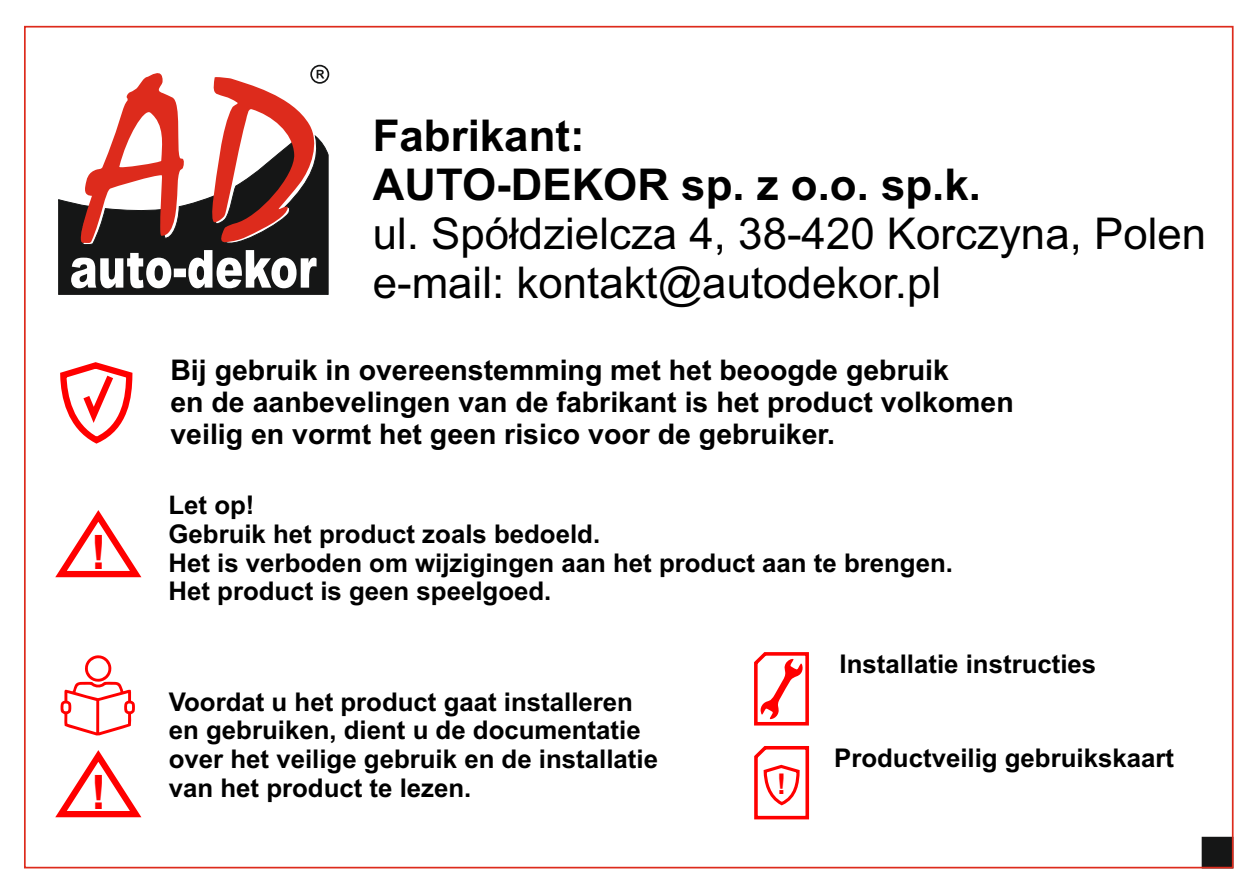
<style>
.page{position:relative;width:1259px;height:893px;background:#fff}
.page>*{position:absolute;margin:0;border:0;box-sizing:border-box;transform-origin:0 0}
.t1{font:700 47.4px "Arial";color:#f00}
.t2{font:43.8px/48.9px "Arial";color:#000}
.t3{font:700 43.8px/48.9px "Arial";color:#000}
.t4{font:700 28.5px/31.8px "Arial";color:#000}
.t5{font:700 28.5px "Arial";color:#f00}
.t6{font:700 25.8px/28.8px "Arial";color:#000}
</style>
<div class="page">
<svg style="left:1200px;top:836px;width:34px;height:33px"></svg>
<div style="left:310px;top:65px;width:19px;height:19px;border:2px solid #151616;border-radius:50%"></div>
<svg style="left:58px;top:66px;width:271px;height:229px"></svg>
<svg style="left:55px;top:750px;width:87px;height:68px"></svg>
<svg style="left:55px;top:510px;width:87px;height:68px"></svg>
<svg style="left:60px;top:362px;width:73px;height:82px"></svg>
<svg style="left:61px;top:655px;width:74px;height:81px"></svg>
<svg style="left:754px;top:652px;width:55px;height:74px"></svg>
<svg style="left:754px;top:746px;width:56px;height:74px"></svg>
<h1 class="t1" style="left:91px;top:534px;width:17px">!</h1>
<h1 class="t1" style="left:91px;top:774px;width:17px">!</h1>
<h2 class="t3" style="left:373px;top:115px;width:610px">Fabrikant:<br>AUTO-DEKOR sp. z o.o. sp.k.</h2>
<h2 class="t2" style="left:373px;top:213px;width:835px">ul. Spółdzielcza 4, 38-420 Korczyna, Polen e-mail: kontakt@autodekor.pl</h2>
<p class="t4" style="left:170px;top:357px;width:845px">Bij gebruik in overeenstemming met het beoogde gebruik<br>en de aanbevelingen van de fabrikant is het product volkomen veilig en vormt het geen risico voor de gebruiker.</p>
<p class="t6" style="left:168px;top:493px;width:786px">Let op!<br>Gebruik het product zoals bedoeld.<br>Het is verboden om wijzigingen aan het product aan te brengen.<br>Het product is geen speelgoed.</p>
<p class="t6" style="left:169px;top:689px;width:491px">Voordat u het product gaat installeren en gebruiken, dient u de documentatie over het veilige gebruik en de installatie van het product te lezen.</p>
<p class="t5" style="left:777px;top:773px;width:11px">!</p>
<p class="t6" style="left:839px;top:652px;width:258px">Installatie instructies</p>
<p class="t6" style="left:834px;top:746px;width:341px">Productveilig gebruikskaart</p>
</div>
